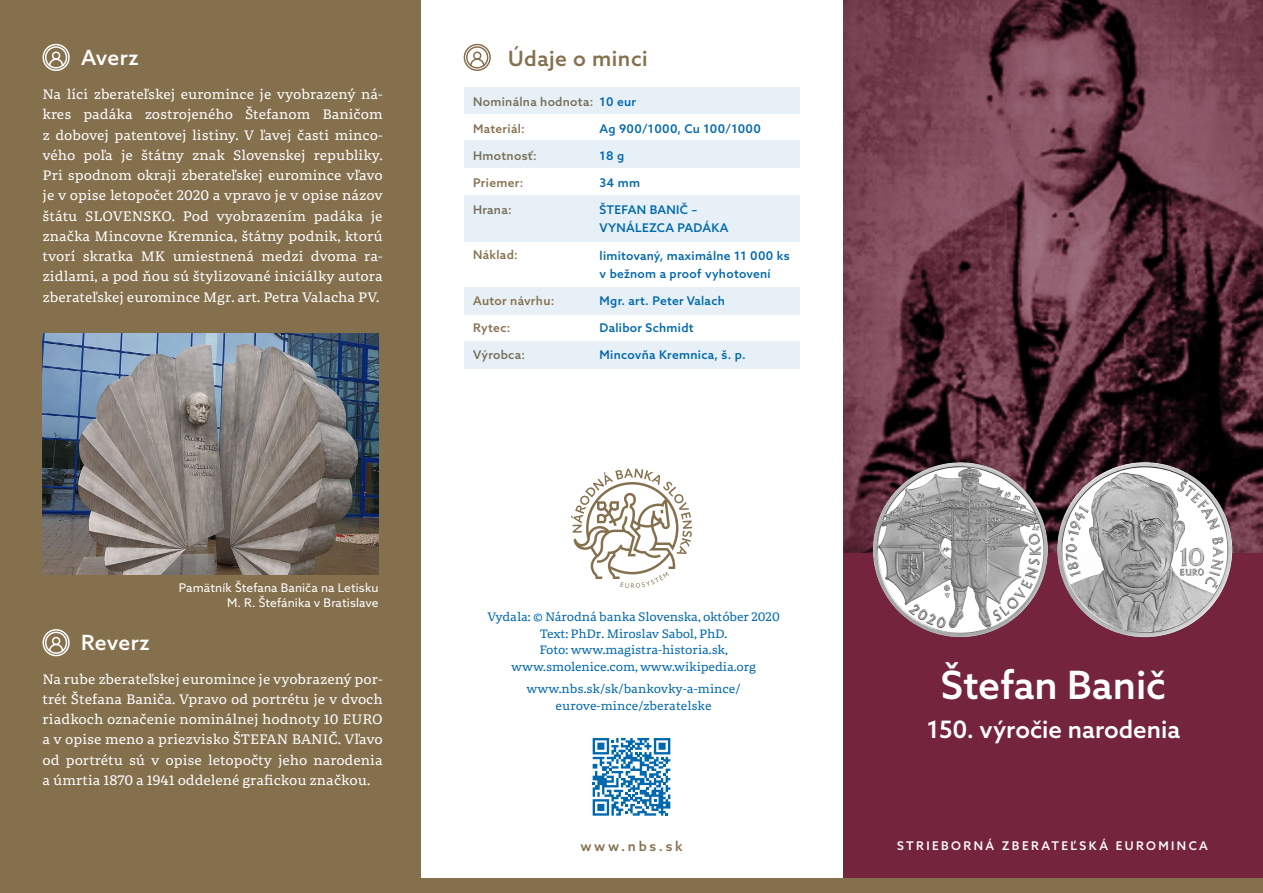
<style>
.page{position:relative;width:1263px;height:893px;background:#fff}
.page>*{position:absolute;margin:0;border:0;box-sizing:border-box;transform-origin:0 0}
.t1{font:500 39px "Azo Sans";color:#fff}
.t2{font:500 24px "Azo Sans";color:#fff}
.t3{font:500 21px "Azo Sans";letter-spacing:.005em;color:#fff}
.t4{font:500 21px "Azo Sans";letter-spacing:.025em;color:#85704e}
.t5{font:13.5px/20.2px "Portada Text";color:#fff;text-align:justify}
.t6{font:500 13.5px "Azo Sans";letter-spacing:.2em;color:#85704e}
.t7{font:12px/16.5px "Portada Text";letter-spacing:-.01em;color:#0068ac;text-align:center}
.t8{font:500 12px/18px "Azo Sans";letter-spacing:.025em;color:#0068ac}
.t9{font:500 12px "Azo Sans";letter-spacing:.025em;color:#85704e}
.t10{font:12px/15px "Azo Sans";letter-spacing:.01em;color:#fff;text-align:right}
.t11{font:500 12px "Azo Sans";letter-spacing:.2em;color:#fff}
</style>
<div class="page">
<img style="left:843px;top:0;width:420px;height:554px">
<div style="left:843px;top:554px;width:420px;height:335px;background:#75243e"></div>
<div style="left:409px;top:879px;width:854px;height:14px;background:#85704e"></div>
<div style="left:0;top:0;width:421px;height:893px;background:#85704e"></div>
<div style="left:464px;top:287px;width:335px;height:27px;background:#e6f0f6"></div>
<img style="left:870px;top:459px;width:182px;height:179px">
<img style="left:1053px;top:459px;width:183px;height:179px">
<div style="left:464px;top:87px;width:335px;height:27px;background:#e6f0f6"></div>
<div style="left:464px;top:141px;width:335px;height:27px;background:#e6f0f6"></div>
<div style="left:464px;top:342px;width:335px;height:27px;background:#e6f0f6"></div>
<div style="left:464px;top:195px;width:335px;height:47px;background:#e6f0f6"></div>
<svg style="left:42px;top:43px;width:28px;height:28px"></svg>
<svg style="left:463px;top:43px;width:28px;height:28px"></svg>
<svg style="left:593px;top:738px;width:77px;height:78px"></svg>
<svg style="left:42px;top:629px;width:28px;height:28px"></svg>
<img style="left:42px;top:333px;width:336px;height:241px">
<svg style="left:571px;top:469px;width:121px;height:119px"></svg>
<h3 class="t3" style="left:81px;top:43px;width:59px">Averz</h3>
<h3 class="t4" style="left:508px;top:45px;width:141px">Údaje o minci</h3>
<p class="t9" style="left:473px;top:93px;width:122px">Nominálna hodnota:</p>
<p class="t9" style="left:473px;top:120px;width:53px">Materiál:</p>
<p class="t9" style="left:473px;top:147px;width:65px">Hmotnosť:</p>
<p class="t9" style="left:473px;top:174px;width:52px">Priemer:</p>
<p class="t9" style="left:473px;top:201px;width:40px">Hrana:</p>
<p class="t9" style="left:473px;top:246px;width:46px">Náklad:</p>
<p class="t9" style="left:473px;top:293px;width:83px">Autor návrhu:</p>
<p class="t9" style="left:473px;top:320px;width:39px">Rytec:</p>
<p class="t9" style="left:473px;top:347px;width:53px">Výrobca:</p>
<p class="t5" style="left:43px;top:84px;width:342px">Na líci zberateľskej euromince je vyobrazený ná&shy;kres padáka zostrojeného Štefanom Baničom z dobovej patentovej listiny. V ľavej časti minco&shy;vého poľa je štátny znak Slovenskej republiky.<br>Pri spodnom okraji zberateľskej euromince vľavo je v opise letopočet 2020 a vpravo je v opise názov štátu SLOVENSKO. Pod vyobrazením padáka je značka Mincovne Kremnica, štátny podnik, ktorú tvorí skratka MK umiestnená medzi dvoma ra&shy;zidlami, a pod ňou sú štylizované iniciálky autora zberateľskej euromince Mgr. art. Petra Valacha PV.</p>
<p class="t8" style="left:600px;top:92px;width:38px">10 eur</p>
<p class="t8" style="left:600px;top:119px;width:163px">Ag 900/1000, Cu 100/1000</p>
<p class="t8" style="left:600px;top:146px;width:26px">18 g</p>
<p class="t8" style="left:600px;top:173px;width:42px">34 mm</p>
<p class="t8" style="left:600px;top:200px;width:130px">ŠTEFAN BANIČ –<br>VYNÁLEZCA PADÁKA</p>
<p class="t8" style="left:600px;top:247px;width:192px">limitovaný, maximálne 11 000 ks v bežnom a proof vyhotovení</p>
<p class="t8" style="left:600px;top:292px;width:127px">Mgr. art. Peter Valach</p>
<p class="t8" style="left:600px;top:319px;width:96px">Dalibor Schmidt</p>
<p class="t8" style="left:600px;top:346px;width:148px">Mincovňa Kremnica, š. p.</p>
<h3 class="t3" style="left:81px;top:629px;width:70px">Reverz</h3>
<p class="t10" style="left:179px;top:580px;width:201px">Pamätník Štefana Baniča na Letisku<br>M. R. Štefánika v Bratislave</p>
<p class="t5" style="left:43px;top:668px;width:342px">Na rube zberateľskej euromince je vyobrazený por&shy;trét Štefana Baniča. Vpravo od portrétu je v dvoch riadkoch označenie nominálnej hodnoty 10 EURO a v opise meno a priezvisko ŠTEFAN BANIČ. Vľavo od portrétu sú v opise letopočty jeho narodenia a úmrtia 1870 a 1941 oddelené grafickou značkou.</p>
<p class="t7" style="left:487px;top:608px;width:294px">Vydala: © Národná banka Slovenska, október 2020<br>Text: PhDr. Miroslav Sabol, PhD.<br>Foto: www.magistra-historia.sk, www.smolenice.com, www.wikipedia.org</p>
<p class="t7" style="left:526px;top:680px;width:216px">www.nbs.sk/sk/bankovky-a-mince/ eurove-mince/zberatelske</p>
<p class="t6" style="left:580px;top:837px;width:104px">www.nbs.sk</p>
<h1 class="t1" style="left:941px;top:660px;width:227px">Štefan Banič</h1>
<h2 class="t2" style="left:927px;top:714px;width:255px">150. výročie narodenia</h2>
<p class="t11" style="left:897px;top:837px;width:312px">STRIEBORNÁ ZBERATEĽSKÁ EUROMINCA</p>
</div>
